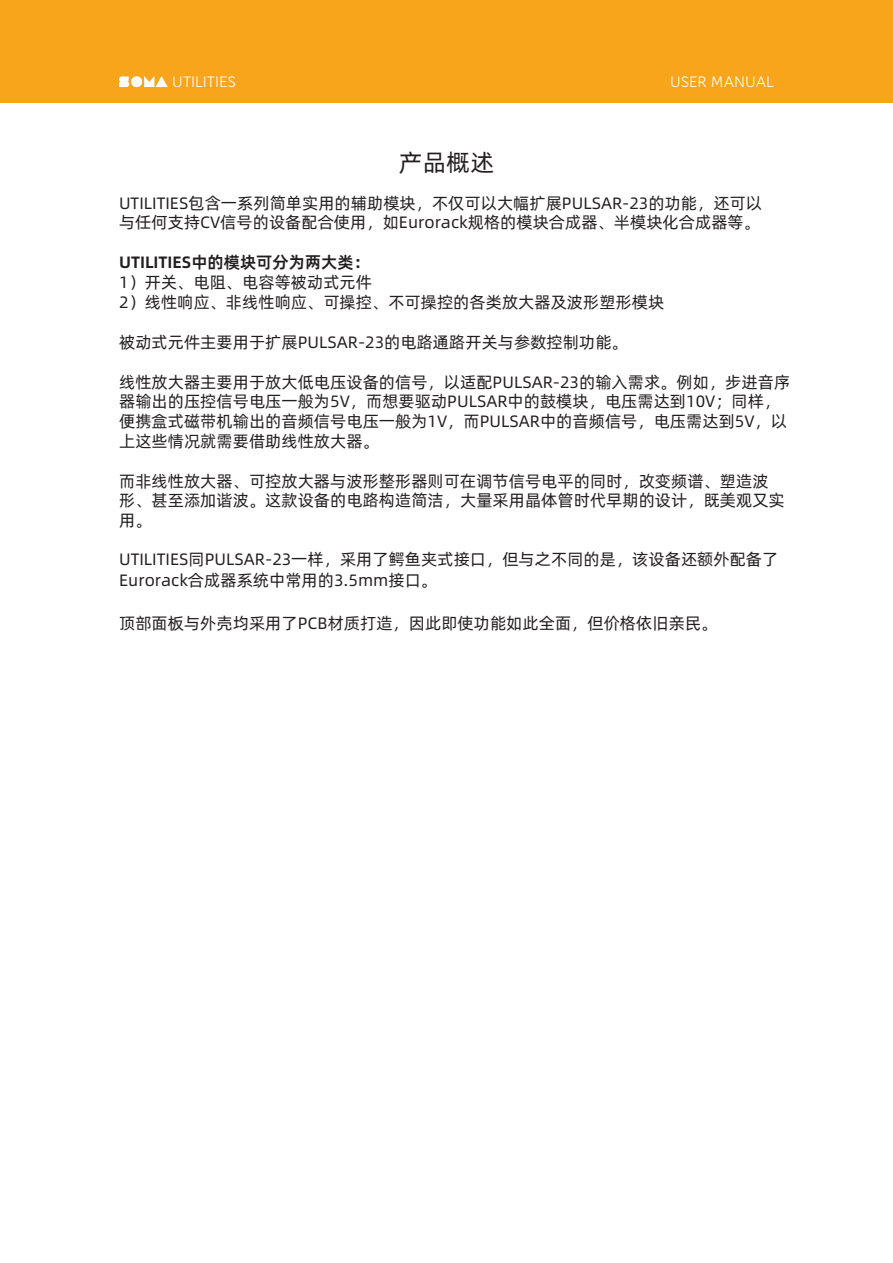
<style>
.page{position:relative;width:893px;height:1263px;background:#fff}
.page>*{position:absolute;margin:0;border:0;box-sizing:border-box;transform-origin:0 0}
.text{font:24px "Alibaba Pu Hui Ti 3 55 Regular";color:#231f20}
.text-2{font:16.5px/19.8px "Alibaba Pu Hui Ti 3 55 Regular";color:#231f20}
.t1{font:300 15px "Mediator";color:#fff}
.s1{font-family:"Alibaba Pu Hui Ti 3 85 Bold"}
</style>
<div class="page">
<div style="left:0;top:0;width:893px;height:103px;background:#f9a51b"></div>
<svg style="left:144px;top:76px;width:24px;height:11px"></svg>
<svg style="left:119px;top:76px;width:10px;height:11px"></svg>
<div style="left:131px;top:76px;width:11px;height:11px;background:#fff;border-radius:50%"></div>
<p class="t1" style="left:172px;top:72px;width:65px">UTILITIES</p>
<p class="t1" style="left:670px;top:72px;width:105px">USER MANUAL</p>
<p class="text" style="left:399px;top:149px;width:97px">产品概述</p>
<p class="text-2" style="left:119px;top:193px;width:645px">UTILITIES包含一系列简单实用的辅助模块，不仅可以大幅扩展PULSAR-23的功能，还可以与任何支持CV信号的设备配合使用，如Eurorack规格的模块合成器、半模块化合成器等。</p>
<p class="text-2" style="left:119px;top:253px;width:547px"><span class="s1">UTILITIES中的模块可分为两大类：<br></span>1）开关、电阻、电容等被动式元件<br>2）线性响应、非线性响应、可操控、不可操控的各类放大器及波形塑形模块</p>
<p class="text-2" style="left:119px;top:332px;width:510px">被动式元件主要用于扩展PULSAR-23的电路通路开关与参数控制功能。</p>
<p class="text-2" style="left:119px;top:372px;width:672px">线性放大器主要用于放大低电压设备的信号，以适配PULSAR-23的输入需求。例如，步进音序器输出的压控信号电压一般为5V，而想要驱动PULSAR中的鼓模块，电压需达到10V；同样，便携盒式磁带机输出的音频信号电压一般为1V，而PULSAR中的音频信号，电压需达到5V，以上这些情况就需要借助线性放大器。</p>
<p class="text-2" style="left:119px;top:471px;width:667px">而非线性放大器、可控放大器与波形整形器则可在调节信号电平的同时，改变频谱、塑造波形、甚至添加谐波。这款设备的电路构造简洁，大量采用晶体管时代早期的设计，既美观又实用。</p>
<p class="text-2" style="left:119px;top:550px;width:661px;line-height:20.2px">UTILITIES同PULSAR-23一样，采用了鳄鱼夹式接口，但与之不同的是，该设备还额外配备了<br>Eurorack合成器系统中常用的3.5mm接口。</p>
<p class="text-2" style="left:119px;top:614px;width:600px">顶部面板与外壳均采用了PCB材质打造，因此即使功能如此全面，但价格依旧亲民。</p>
</div>
